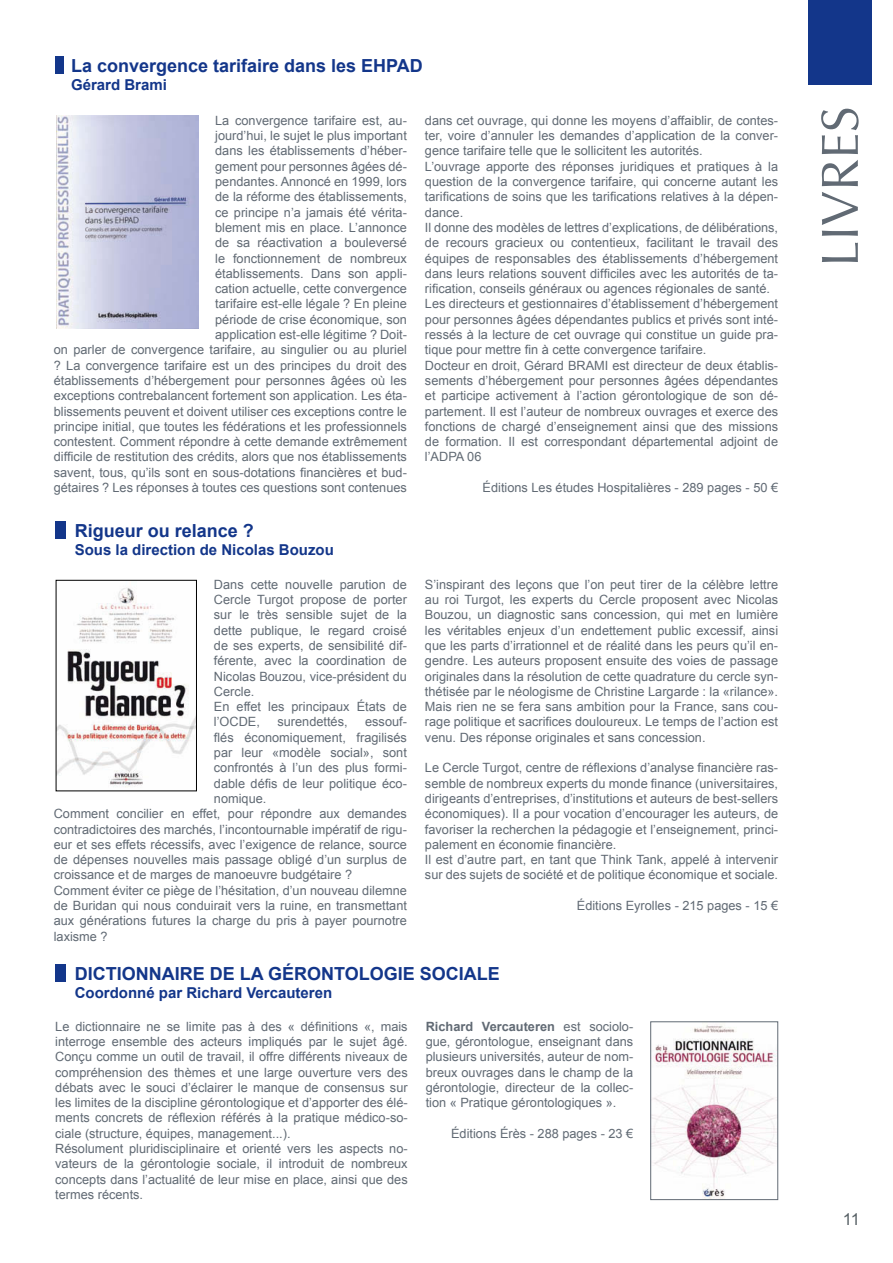
<style>
.page{position:relative;width:893px;height:1263px;background:#fff}
.page>*{position:absolute;margin:0;border:0;box-sizing:border-box;transform-origin:0 0}
.t1{font:52.5px "Optima";color:#616a74}
.t2{font:700 18px "Arial";color:#13368a}
.t3{font:16.5px "Arial";color:#576065}
.t4{font:700 15px "Arial";color:#13368a}
.t5{font:12.75px/15.3px "Arial";color:#616a74}
.s1{font-weight:700}
</style>
<div class="page">
<div style="left:808px;top:0;width:64px;height:85px;background:#13368a"></div>
<div style="left:56px;top:964px;width:10px;height:18px;background:#13368a"></div>
<div style="left:56px;top:521px;width:10px;height:18px;background:#13368a"></div>
<div style="left:56px;top:56px;width:8px;height:18px;background:#13368a"></div>
<img style="left:58px;top:587px;width:137px;height:200px">
<div style="left:56px;top:580px;width:141px;height:211px;border:1px solid #000"></div>
<img style="left:652px;top:1025px;width:124px;height:173px">
<div style="left:650px;top:1021px;width:128px;height:179px;border:1px solid #616a74"></div>
<img style="left:57px;top:116px;width:141px;height:213px">
<h2 class="t2" style="left:71px;top:54px;width:353px">La convergence tarifaire dans les EHPAD</h2>
<p class="t4" style="left:71px;top:75px;width:97px">Gérard Brami</p>
<p class="t5" style="left:54px;top:113px;width:355px;text-align:right">La convergence tarifaire est, au-<br>jourd’hui, le sujet le plus important<br>dans les établissements d’héber-<br>gement pour personnes âgées dé-<br>pendantes. Annoncé en 1999, lors<br>de la réforme des établissements,<br>ce principe n’a jamais été vérita-<br>blement mis en place. L’annonce<br>de sa réactivation a bouleversé<br>le fonctionnement de nombreux<br>établissements. Dans son appli-<br>cation actuelle, cette convergence<br>tarifaire est-elle légale ? En pleine<br>période de crise économique, son<br>application est-elle légitime ? Doit-<br>on parler de convergence tarifaire, au singulier ou au pluriel ? La convergence tarifaire est un des principes du droit des établissements d’hébergement pour personnes âgées où les exceptions contrebalancent fortement son application. Les éta&shy;blissements peuvent et doivent utiliser ces exceptions contre le principe initial, que toutes les fédérations et les professionnels contestent. Comment répondre à cette demande extrêmement difficile de restitution des crédits, alors que nos établissements savent, tous, qu’ils sont en sous-dotations financières et bud&shy;gétaires ? Les réponses à toutes ces questions sont contenues</p>
<p class="t5" style="left:425px;top:113px;width:355px">dans cet ouvrage, qui donne les moyens d’affaiblir, de contes&shy;ter, voire d’annuler les demandes d’application de la conver&shy;gence tarifaire telle que le sollicitent les autorités.<br>L’ouvrage apporte des réponses juridiques et pratiques à la question de la convergence tarifaire, qui concerne autant les tarifications de soins que les tarifications relatives à la dépen&shy;dance.<br>Il donne des modèles de lettres d’explications, de délibérations, de recours gracieux ou contentieux, facilitant le travail des équipes de responsables des établissements d’hébergement dans leurs relations souvent difficiles avec les autorités de ta&shy;rification, conseils généraux ou agences régionales de santé.<br>Les directeurs et gestionnaires d’établissement d’hébergement pour personnes âgées dépendantes publics et privés sont inté&shy;ressés à la lecture de cet ouvrage qui constitue un guide pra&shy;tique pour mettre fin à cette convergence tarifaire.<br>Docteur en droit, Gérard BRAMI est directeur de deux établis&shy;sements d’hébergement pour personnes âgées dépendantes et participe activement à l’action gérontologique de son dé&shy;partement. Il est l’auteur de nombreux ouvrages et exerce des fonctions de chargé d’enseignement ainsi que des missions de formation. Il est correspondant départemental adjoint de l’ADPA 06</p>
<p class="t5" style="left:483px;top:480px;width:297px">Éditions Les études Hospitalières - 289 pages - 50 €</p>
<h2 class="t2" style="left:75px;top:519px;width:181px">Rigueur ou relance ?</h2>
<p class="t4" style="left:75px;top:540px;width:261px">Sous la direction de Nicolas Bouzou</p>
<p class="t5" style="left:214px;top:577px;width:194px">Dans cette nouvelle parution de<br>Cercle Turgot propose de porter sur le très sensible sujet de la dette publique, le regard croisé de ses experts, de sensibilité dif&shy;férente, avec la coordination de<br>Nicolas Bouzou, vice-président du<br>Cercle.<br>En effet les principaux États de l’OCDE,</p>
<p class="t5" style="left:277px;top:714px;width:72px">surendettés,</p>
<p class="t5" style="left:365px;top:714px;width:43px">essouf-</p>
<p class="t5" style="left:214px;top:730px;width:194px">flés économiquement, fragilisés</p>
<p class="t5" style="left:214px;top:745px;width:194px">par leur «modèle social», sont</p>
<p class="t5" style="left:214px;top:760px;width:194px">confrontés à l’un des plus formi-</p>
<p class="t5" style="left:214px;top:776px;width:194px">dable défis de leur politique éco-</p>
<p class="t5" style="left:214px;top:791px;width:54px">nomique.</p>
<p class="t5" style="left:54px;top:806px;width:355px">Comment concilier en effet, pour répondre aux demandes</p>
<p class="t5" style="left:54px;top:821px;width:355px">contradictoires des marchés, l’incontournable impératif de rigu-</p>
<p class="t5" style="left:54px;top:837px;width:355px">eur et ses effets récessifs, avec l’exigence de relance, source</p>
<p class="t5" style="left:54px;top:852px;width:355px">de dépenses nouvelles mais passage obligé d’un surplus de</p>
<p class="t5" style="left:54px;top:867px;width:300px">croissance et de marges de manoeuvre budgétaire ?</p>
<p class="t5" style="left:54px;top:883px;width:355px">Comment éviter ce piège de l’hésitation, d’un nouveau dilemne</p>
<p class="t5" style="left:54px;top:898px;width:355px">de Buridan qui nous conduirait vers la ruine, en transmettant</p>
<p class="t5" style="left:54px;top:913px;width:355px">aux générations futures la charge du pris à payer pournotre</p>
<p class="t5" style="left:54px;top:929px;width:55px">laxisme ?</p>
<p class="t5" style="left:425px;top:577px;width:355px;text-align:justify">S’inspirant des leçons que l’on peut tirer de la célèbre lettre au roi Turgot, les experts du Cercle proposent avec Nicolas Bouzou, un diagnostic sans concession, qui met en lumière les véritables enjeux d’un endettement public excessif, ainsi que les parts d’irrationnel et de réalité dans les peurs qu’il en&shy;gendre. Les auteurs proposent ensuite des voies de passage originales dans la résolution de cette quadrature du cercle syn&shy;thétisée par le néologisme de Christine Largarde : la «rilance».<br>Mais rien ne se fera sans ambition pour la France, sans cou&shy;rage politique et sacrifices douloureux. Le temps de l’action est venu. Des réponse originales et sans concession.</p>
<p class="t5" style="left:425px;top:760px;width:355px">Le Cercle Turgot, centre de réflexions d’analyse financière ras&shy;semble de nombreux experts du monde finance (universitaires, dirigeants d’entreprises, d’institutions et auteurs de best-sellers économiques). Il a pour vocation d’encourager les auteurs, de favoriser la recherchen la pédagogie et l’enseignement, princi&shy;palement en économie financière.<br>Il est d’autre part, en tant que Think Tank, appelé à intervenir sur des sujets de société et de politique économique et sociale.</p>
<p class="t5" style="left:577px;top:898px;width:203px">Éditions Eyrolles - 215 pages - 15 €</p>
<h2 class="t2" style="left:75px;top:961px;width:427px">DICTIONNAIRE DE LA GÉRONTOLOGIE SOCIALE</h2>
<p class="t4" style="left:75px;top:982px;width:259px">Coordonné par Richard Vercauteren</p>
<p class="t5" style="left:55px;top:1018px;width:354px">Le dictionnaire ne se limite pas à des « définitions «, mais interroge ensemble des acteurs impliqués par le sujet âgé.<br>Conçu comme un outil de travail, il offre différents niveaux de compréhension des thèmes et une large ouverture vers des débats avec le souci d’éclairer le manque de consensus sur les limites de la discipline gérontologique et d’apporter des élé&shy;ments concrets de réflexion référés à la pratique médico-so&shy;ciale (structure, équipes, management...).<br>Résolument pluridisciplinaire et orienté vers les aspects no&shy;vateurs de la gérontologie sociale, il introduit de nombreux concepts dans l’actualité de leur mise en place, ainsi que des termes récents.</p>
<p class="t5" style="left:426px;top:1018px;width:209px;text-align:justify"><span class="s1">Richard Vercauteren</span> est sociolo&shy;gue, gérontologue, enseignant dans plusieurs universités, auteur de nom&shy;breux ouvrages dans le champ de la gérontologie, directeur de la collec&shy;tion « Pratique gérontologiques ».</p>
<p class="t5" style="left:451px;top:1126px;width:184px">Éditions Érès - 288 pages - 23 €</p>
<h1 class="t1" style="left:809px;top:267px;width:162px;rotate:-90deg">LIVRES</h1>
<p class="t3" style="left:843px;top:1208px;width:19px">11</p>
</div>
